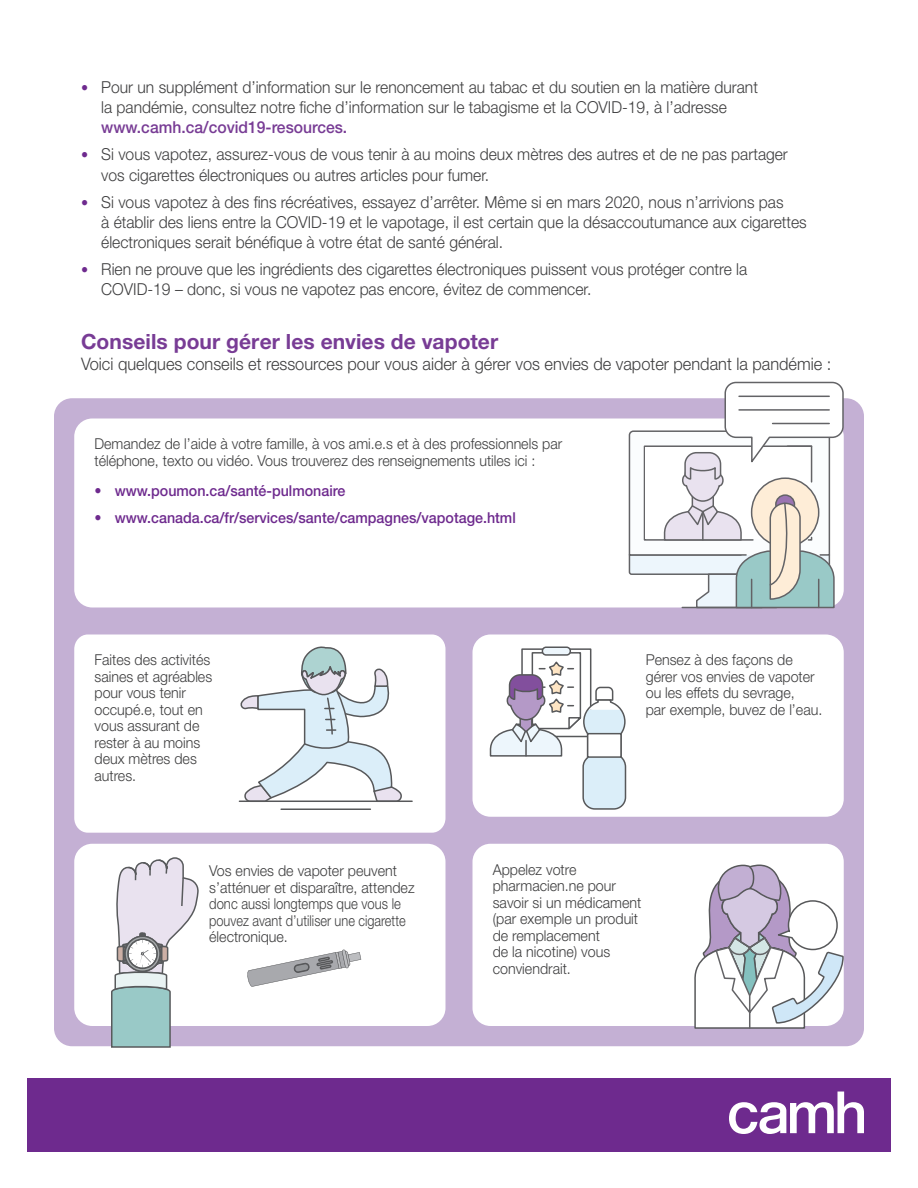
<style>
.page{position:relative;width:918px;height:1188px;background:#fff}
.page>*{position:absolute;margin:0;border:0;box-sizing:border-box;transform-origin:0 0}
.t1{font:700 21px "Helvetica Neue LT Std";letter-spacing:.005em;color:#783c95}
.body_-_sans_serif_FR{font:300 17.25px "Helvetica Neue LT Std";color:#3e3e3f;scale:.95 1}
.t2{font:300 16.5px/20.2px "Helvetica Neue LT Std";color:#3e3e3f;scale:.95 1}
.DD-body_in_box_-_san{font:300 15px/16.5px "Helvetica Neue LT Std";color:#3e3e3f;scale:.95 1}
.t3{font:500 15px "Helvetica Neue LT Std";color:#6e2a8e;scale:.95 1}
.s1{font-size:15px;color:#6e2a8e}
.s2{font-weight:500;color:#783c95}
.s3{font-weight:300}
</style>
<div class="page">
<div style="left:54px;top:398px;width:810px;height:648px;background:#c4b0d4;border-radius:18px"></div>
<div style="left:27px;top:1078px;width:864px;height:74px;background:#6e2a8e"></div>
<svg style="left:729px;top:1092px;width:135px;height:42px"></svg>
<div style="left:472px;top:844px;width:372px;height:182px;background:#fff;border-radius:18px"></div>
<div style="left:74px;top:418px;width:770px;height:190px;background:#fff;border-radius:18px"></div>
<div style="left:472px;top:634px;width:372px;height:183px;background:#fff;border-radius:18px"></div>
<div style="left:74px;top:844px;width:372px;height:182px;background:#fff;border-radius:18px"></div>
<div style="left:74px;top:634px;width:372px;height:199px;background:#fff;border-radius:14px"></div>
<svg style="left:694px;top:865px;width:150px;height:164px"></svg>
<svg style="left:247px;top:950px;width:114px;height:37px"></svg>
<svg style="left:110px;top:857px;width:90px;height:191px"></svg>
<svg style="left:521px;top:648px;width:70px;height:3px"></svg>
<div style="left:542px;top:647px;width:28px;height:8px;background:#edf6fc;border-radius:4px"></div>
<div style="left:542px;top:647px;width:29px;height:9px;border:2px solid #57585a;border-radius:4px"></div>
<svg style="left:489px;top:651px;width:138px;height:159px"></svg>
<div style="left:587px;top:733px;width:35px;height:25px;background:#fff;border:2px solid #57585a"></div>
<hr style="left:239px;top:801px;width:173px;height:1px;background:#57585a">
<hr style="left:281px;top:808px;width:89px;height:2px;background:#57585a">
<svg style="left:239px;top:646px;width:166px;height:155px"></svg>
<svg style="left:628px;top:381px;width:217px;height:228px"></svg>
<p class="t2" style="left:101px;top:76px;width:693px;text-indent:-20px"><span class="s1">•</span> Pour un supplément d’information sur le renoncement au tabac et du soutien en la matière durant la pandémie, consultez notre fiche d’information sur le tabagisme et la COVID-19, à l’adresse <span class="s2">www.camh.ca/covid19-resources.</span></p>
<p class="t2" style="left:101px;top:144px;width:724px;text-indent:-20px"><span class="s1">•</span> Si vous vapotez, assurez-vous de vous tenir à au moins deux mètres des autres et de ne pas partager vos cigarettes électroniques ou autres articles pour fumer.</p>
<p class="t2" style="left:101px;top:191px;width:744px;text-indent:-20px"><span class="s1">•</span> Si vous vapotez à des fins récréatives, essayez d’arrêter. Même si en mars 2020, nous n’arrivions pas<br>à établir des liens entre la COVID-19 et le vapotage, il est certain que la désaccoutumance aux cigarettes électroniques serait bénéfique à votre état de santé général.</p>
<p class="t2" style="left:101px;top:259px;width:682px;text-indent:-20px"><span class="s1">•</span> Rien ne prouve que les ingrédients des cigarettes électroniques puissent vous protéger contre la<br>COVID-19 – donc, si vous ne vapotez pas encore, évitez de commencer.</p>
<h3 class="t1" style="left:81px;top:329px;width:419px">Conseils pour gérer les envies de vapoter</h3>
<p class="body_-_sans_serif_FR" style="left:81px;top:353px;width:791px">Voici quelques conseils et ressources pour vous aider à gérer vos envies de vapoter pendant la pandémie :</p>
<p class="DD-body_in_box_-_san" style="left:94px;top:436px;width:494px">Demandez de l’aide à votre famille, à vos ami.e.s et à des professionnels par téléphone, texto ou vidéo. Vous trouverez des renseignements utiles ici :</p>
<p class="t3" style="left:94px;top:482px;width:266px"><span class="s3">•</span> www.poumon.ca/santé-pulmonaire</p>
<p class="t3" style="left:94px;top:509px;width:445px"><span class="s3">•</span> www.canada.ca/fr/services/sante/campagnes/vapotage.html</p>
<p class="DD-body_in_box_-_san" style="left:94px;top:652px;width:125px">Faites des activités saines et agréables pour vous tenir occupé.e, tout en vous assurant de rester à au moins deux mètres des autres.</p>
<p class="DD-body_in_box_-_san" style="left:646px;top:652px;width:187px">Pensez à des façons de gérer vos envies de vapoter ou les effets du sevrage,<br>par exemple, buvez de l’eau.</p>
<p class="DD-body_in_box_-_san" style="left:209px;top:862px;width:218px">Vos envies de vapoter peuvent s’atténuer et disparaître, attendez donc aussi longtemps que vous le pouvez avant d’utiliser une cigarette électronique.</p>
<p class="DD-body_in_box_-_san" style="left:493px;top:861px;width:158px">Appelez votre pharmacien.ne pour savoir si un médicament (par exemple un produit de remplacement<br>de la nicotine) vous conviendrait.</p>
</div>
